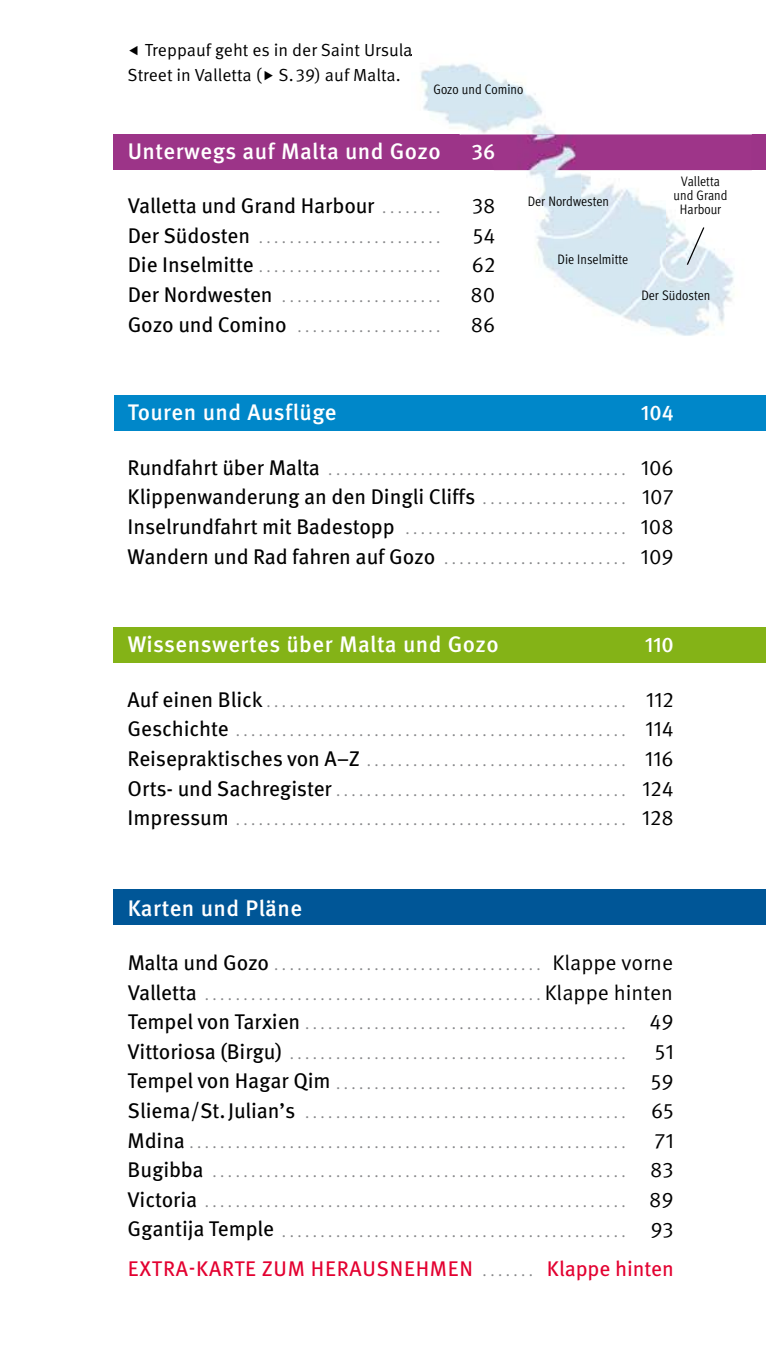
<style>
.page{position:relative;width:766px;height:1347px;background:#fff}
.page>*{position:absolute;margin:0;border:0;box-sizing:border-box;transform-origin:0 0}
.t1{font:500 22.5px "Meta Pro";letter-spacing:.02em;color:#fff}
.t2{font:21.25px "Meta Pro";letter-spacing:-.005em;color:#000}
.t3{font:21.25px "Meta Pro";letter-spacing:.035em;color:#e30030}
.t4{font:21.25px "Meta Pro Norm";color:#000}
.t5{font:500 21.25px "Meta Pro";color:#fff}
.t6{font:17.5px/25.5px "Meta Pro Norm";color:#000}
.t7{font:15px/29.5px "Meta Pro Norm";color:#868789;text-align:justify}
.t8{font:13.75px/13.8px "Meta Pro Cond Norm";color:#000;text-align:center}
.s1{font-family:"Meta Pro Norm";font-size:15px;color:#868789}
.s2{font-family:"Meta Pro";font-size:21.25px;color:#000}
.s3{font-size:21.25px;color:#000}
.s4{font-family:"Meta Pro Norm"}
</style>
<div class="page">
<div style="left:113px;top:135px;width:652px;height:35px;background:#9c3488"></div>
<div style="left:113px;top:627px;width:652px;height:36px;background:#84b317"></div>
<div style="left:114px;top:395px;width:651px;height:35px;background:#0087c9"></div>
<div style="left:113px;top:889px;width:652px;height:36px;background:#005697"></div>
<img style="left:411px;top:63px;width:340px;height:137px">
<img style="left:536px;top:200px;width:198px;height:136px">
<img style="left:460px;top:135px;width:291px;height:35px">
<svg style="left:685px;top:226px;width:20px;height:40px"></svg>
<p class="t6" style="left:128px;top:38px;width:286px;text-indent:17px">Treppauf geht es in der Saint Ursula<br>Street in Valletta ( S. 39) auf Malta.</p>
<p class="t8" style="left:433px;top:83px;width:91px">Gozo und Comino</p>
<h1 class="t1" style="left:128px;top:139px;width:314px">Unterwegs auf Malta und Gozo</h1>
<h2 class="t5" style="left:471px;top:140px;width:25px">36</h2>
<h2 class="t2" style="left:128px;top:195px;width:314px">Valletta und Grand Harbour <span class="s1">. . . . . . . .</span></h2>
<h2 class="t4" style="left:472px;top:197px;width:25px">38</h2>
<p class="t7" style="left:128px;top:224px;width:314px"><span class="s2">Der Südosten</span> . . . . . . . . . . . . . . . . . . . . . . . .</p>
<h2 class="t4" style="left:473px;top:226px;width:24px">54</h2>
<p class="t7" style="left:128px;top:253px;width:314px"><span class="s2">Die Inselmitte</span> . . . . . . . . . . . . . . . . . . . . . . . .</p>
<h2 class="t4" style="left:472px;top:256px;width:25px">62</h2>
<p class="t7" style="left:128px;top:283px;width:314px"><span class="s2">Der Nordwesten</span> . . . . . . . . . . . . . . . . . . . . .</p>
<h2 class="t4" style="left:470px;top:285px;width:26px">80</h2>
<p class="t7" style="left:128px;top:312px;width:314px"><span class="s2">Gozo und Comino</span> . . . . . . . . . . . . . . . . . . .</p>
<h2 class="t4" style="left:471px;top:315px;width:26px">86</h2>
<p class="t8" style="left:527px;top:195px;width:83px">Der Nordwesten</p>
<p class="t8" style="left:673px;top:176px;width:55px">Valletta und Grand<br>Harbour</p>
<p class="t8" style="left:557px;top:254px;width:72px">Die Inselmitte</p>
<p class="t8" style="left:641px;top:290px;width:70px">Der Südosten</p>
<h1 class="t1" style="left:128px;top:401px;width:210px">Touren und Ausflüge</h1>
<h2 class="t5" style="left:640px;top:402px;width:34px">104</h2>
<p class="t7" style="left:128px;top:456px;width:547px"><span class="s2">Rundfahrt über Malta</span> . . . . . . . . . . . . . . . . . . . . . . . . . . . . . . . . . . . . . . . <span class="s3">106</span></p>
<h2 class="t2" style="left:128px;top:486px;width:547px">Klippenwanderung an den Dingli Cliffs <span class="s1">. . . . . . . . . . . . . . . . . . .</span> <span class="s4">107</span></h2>
<p class="t7" style="left:128px;top:515px;width:547px"><span class="s2">Inselrundfahrt mit Badestopp</span> . . . . . . . . . . . . . . . . . . . . . . . . . . . . . <span class="s3">108</span></p>
<h2 class="t2" style="left:128px;top:545px;width:547px">Wandern und Rad fahren auf Gozo <span class="s1">. . . . . . . . . . . . . . . . . . . . . . . .</span> <span class="s4">109</span></h2>
<h1 class="t1" style="left:128px;top:633px;width:372px">Wissenswertes über Malta und Gozo</h1>
<h2 class="t5" style="left:644px;top:634px;width:31px">110</h2>
<p class="t7" style="left:128px;top:688px;width:547px"><span class="s2">Auf einen Blick</span> . . . . . . . . . . . . . . . . . . . . . . . . . . . . . . . . . . . . . . . . . . . . . . . <span class="s3">112<br></span><span class="s2">Geschichte</span> . . . . . . . . . . . . . . . . . . . . . . . . . . . . . . . . . . . . . . . . . . . . . . . . . . . <span class="s3">114<br></span><span class="s2">Reisepraktisches von A–Z</span> . . . . . . . . . . . . . . . . . . . . . . . . . . . . . . . . . . <span class="s3">116<br></span><span class="s2">Orts- und Sachregister</span> . . . . . . . . . . . . . . . . . . . . . . . . . . . . . . . . . . . . . . <span class="s3">124<br></span><span class="s2">Impressum</span> . . . . . . . . . . . . . . . . . . . . . . . . . . . . . . . . . . . . . . . . . . . . . . . . . . . <span class="s3">128</span></p>
<h1 class="t1" style="left:128px;top:896px;width:176px">Karten und Pläne</h1>
<p class="t7" style="left:128px;top:951px;width:547px"><span class="s2">Malta und Gozo</span> . . . . . . . . . . . . . . . . . . . . . . . . . . . . . . . . . . . <span class="s3">Klappe vorne </span><span class="s2">Valletta</span> . . . . . . . . . . . . . . . . . . . . . . . . . . . . . . . . . . . . . . . . . . . . <span class="s3">Klappe hinten </span><span class="s2">Tempel von Tarxien</span> . . . . . . . . . . . . . . . . . . . . . . . . . . . . . . . . . . . . . . . . . . <span class="s3">49<br></span><span class="s2">Vittoriosa (Birgu)</span> . . . . . . . . . . . . . . . . . . . . . . . . . . . . . . . . . . . . . . . . . . . .</p>
<h2 class="t4" style="left:655px;top:1042px;width:20px">51</h2>
<p class="t7" style="left:128px;top:1069px;width:547px"><span class="s2">Tempel von Hagar Qim</span> . . . . . . . . . . . . . . . . . . . . . . . . . . . . . . . . . . . . . . <span class="s3">59<br></span><span class="s2">Sliema/St. Julian’s</span> . . . . . . . . . . . . . . . . . . . . . . . . . . . . . . . . . . . . . . . . . . <span class="s3">65<br></span><span class="s2">Mdina</span> . . . . . . . . . . . . . . . . . . . . . . . . . . . . . . . . . . . . . . . . . . . . . . . . . . . . . . . . .</p>
<h2 class="t4" style="left:654px;top:1131px;width:21px">71</h2>
<p class="t7" style="left:128px;top:1158px;width:547px"><span class="s2">Bugibba</span> . . . . . . . . . . . . . . . . . . . . . . . . . . . . . . . . . . . . . . . . . . . . . . . . . . . . . . <span class="s3">83<br></span><span class="s2">Victoria</span> . . . . . . . . . . . . . . . . . . . . . . . . . . . . . . . . . . . . . . . . . . . . . . . . . . . . . . . <span class="s3">89<br></span><span class="s2">Ggantija Temple</span> . . . . . . . . . . . . . . . . . . . . . . . . . . . . . . . . . . . . . . . . . . . . . <span class="s3">93</span></p>
<h2 class="t3" style="left:128px;top:1258px;width:547px">EXTRA-KARTE ZUM HERAUSNEHMEN <span class="s1">. . . . . . .</span> Klappe hinten</h2>
</div>
